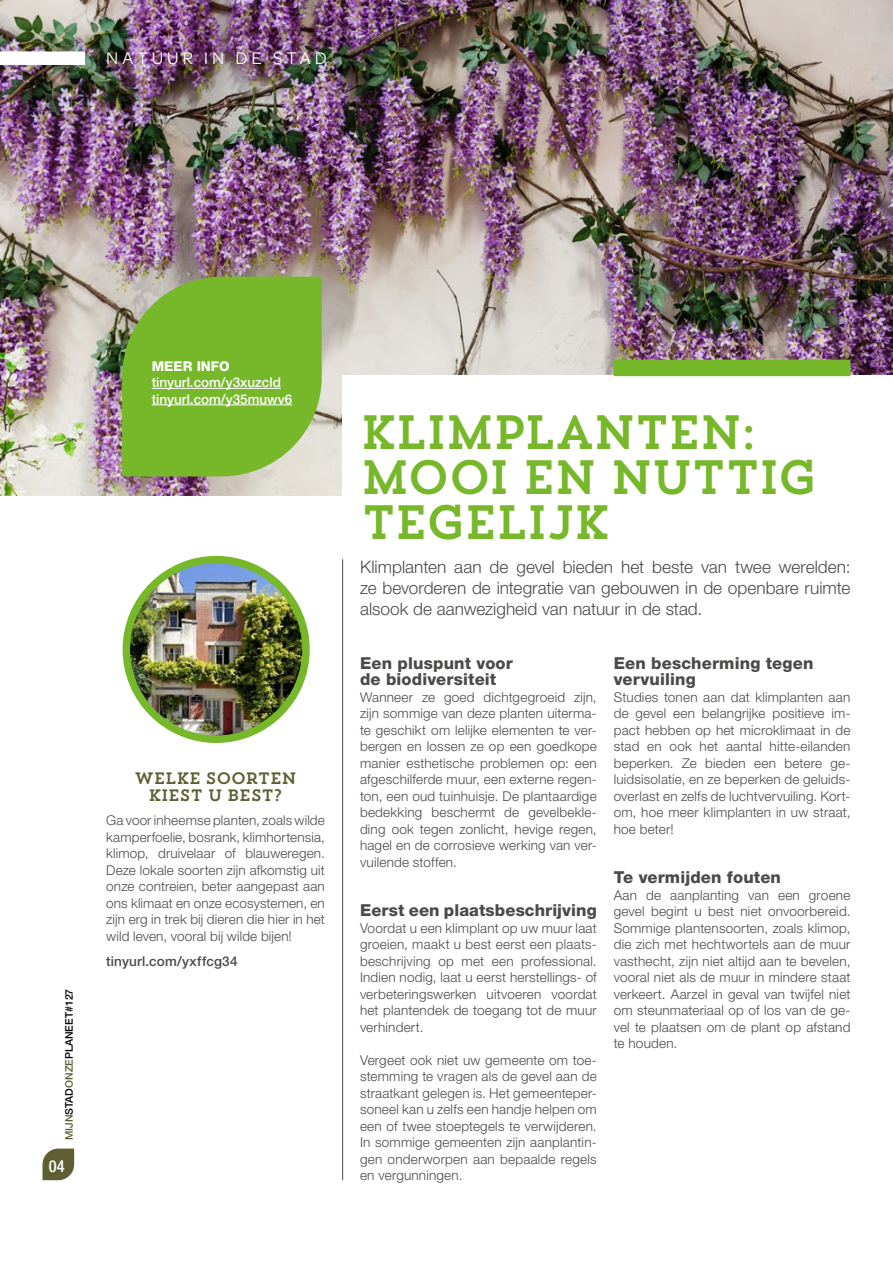
<style>
.page{position:relative;width:893px;height:1263px;background:#fff}
.page>*{position:absolute;margin:0;border:0;box-sizing:border-box;transform-origin:0 0}
.t1{font:48px/45px "Trend Slab One";letter-spacing:-.065em;color:#76b82a}
.t2{font:18px "Omnes";letter-spacing:.22em;color:#fff}
.t3{font:300 17.25px/21px "Helvetica Neue LT Std";color:#4a4a49;text-align:justify}
.t4{font:800 16.5px/16.5px "Helvetica Neue";letter-spacing:.01em;color:#4a4a49}
.t5{font:16.5px/16.5px "Trend Slab One";letter-spacing:-.05em;color:#5f5e32;text-align:center}
.t6{font:500 condensed 16.5px "Helvetica Neue";color:#fff}
.t7{font:300 13.5px/16.5px "Helvetica Neue LT Std";letter-spacing:.015em;color:#4a4a49;text-align:justify}
.t8{font:500 13.5px/16.5px "Helvetica Neue LT Std";color:#fff}
.t9{font:500 13.5px "Helvetica Neue LT Std";letter-spacing:.01em;color:#4a4a49}
.t10{font:800 13.5px "Helvetica Neue LT Std";color:#fff}
.t11{font:500 10.5px "Helvetica Neue LT Std";color:#000}
.s1{color:#5f5e32}
</style>
<div class="page">
<img style="left:0;top:0;width:893px;height:495px">
<div style="left:342px;top:375px;width:551px;height:380px;background:#fff"></div>
<svg style="left:43px;top:1148px;width:31px;height:32px"></svg>
<div style="left:0;top:51px;width:85px;height:14px;background:#fff"></div>
<hr style="left:342px;top:559px;width:1px;height:621px;background:#4a4a49">
<div style="left:614px;top:360px;width:236px;height:16px;background:#76b82a"></div>
<svg style="left:122px;top:277px;width:200px;height:199px;background:#7fb939"></svg>
<hr style="left:152px;top:388px;width:129px;height:1px;background:#fff">
<hr style="left:152px;top:404px;width:140px;height:1px;background:#fff">
<img style="left:126px;top:562px;width:180px;height:177px">
<div style="left:123px;top:556px;width:187px;height:187px;border:8px solid #76b82a;border-radius:50%"></div>
<h2 class="t2" style="left:106px;top:46px;width:222px">NATUUR IN DE STAD</h2>
<p class="t10" style="left:152px;top:358px;width:80px">MEER INFO</p>
<p class="t8" style="left:152px;top:374px;width:142px">tinyurl.com/y3xuzcld tinyurl.com/y35muwv6</p>
<p class="t11" style="left:63px;top:1140px;width:153px;rotate:-90deg"><span class="s1">MIJN</span>STAD<span class="s1">ONZE</span>PLANEET#127</p>
<p class="t6" style="left:49px;top:1156px;width:17px">04</p>
<p class="t5" style="left:134px;top:770px;width:164px">WELKE SOORTEN<br>KIEST U BEST?</p>
<p class="t7" style="left:106px;top:812px;width:220px">Ga voor inheemse planten, zoals wilde kamperfoelie, bosrank, klimhortensia, klimop, druivelaar of blauweregen.<br>Deze lokale soorten zijn afkomstig uit onze contreien, beter aangepast aan ons klimaat en onze ecosystemen, en zijn erg in trek bij dieren die hier in het wild leven, vooral bij wilde bijen!</p>
<p class="t9" style="left:106px;top:953px;width:133px">tinyurl.com/yxffcg34</p>
<h1 class="t1" style="left:360px;top:409px;width:460px">KLIMPLANTEN:<br>MOOI EN NUTTIG<br>TEGELIJK</h1>
<p class="t3" style="left:360px;top:556px;width:492px">Klimplanten aan de gevel bieden het beste van twee werelden: ze bevorderen de integratie van gebouwen in de openbare ruimte alsook de aanwezigheid van natuur in de stad.</p>
<p class="t4" style="left:360px;top:654px;width:154px">Een pluspunt voor de biodiversiteit</p>
<p class="t7" style="left:360px;top:688px;width:238px">Wanneer ze goed dichtgegroeid zijn, zijn sommige van deze planten uiterma&shy;te geschikt om lelijke elementen te ver&shy;bergen en lossen ze op een goedkope manier esthetische problemen op: een afgeschilferde muur, een externe regen&shy;ton, een oud tuinhuisje. De plantaardige bedekking beschermt de gevelbekle&shy;ding ook tegen zonlicht, hevige regen, hagel en de corrosieve werking van ver&shy;vuilende stoffen.</p>
<p class="t4" style="left:360px;top:902px;width:238px">Eerst een plaatsbeschrijving</p>
<p class="t7" style="left:360px;top:919px;width:238px">Voordat u een klimplant op uw muur laat groeien, maakt u best eerst een plaats&shy;beschrijving op met een professional.<br>Indien nodig, laat u eerst herstellings- of verbeteringswerken uitvoeren voordat het plantendek de toegang tot de muur verhindert.</p>
<p class="t7" style="left:360px;top:1051px;width:238px">Vergeet ook niet uw gemeente om toe&shy;stemming te vragen als de gevel aan de straatkant gelegen is. Het gemeenteper&shy;soneel kan u zelfs een handje helpen om een of twee stoeptegels te verwijderen.<br>In sommige gemeenten zijn aanplantin&shy;gen onderworpen aan bepaalde regels en vergunningen.</p>
<p class="t4" style="left:614px;top:654px;width:201px">Een bescherming tegen vervuiling</p>
<p class="t7" style="left:614px;top:688px;width:238px">Studies tonen aan dat klimplanten aan de gevel een belangrijke positieve im&shy;pact hebben op het microklimaat in de stad en ook het aantal hitte-eilanden beperken. Ze bieden een betere ge&shy;luidsisolatie, en ze beperken de geluids&shy;overlast en zelfs de luchtvervuiling. Kort&shy;om, hoe meer klimplanten in uw straat, hoe beter!</p>
<p class="t4" style="left:614px;top:869px;width:169px">Te vermijden fouten</p>
<p class="t7" style="left:614px;top:886px;width:238px">Aan de aanplanting van een groene gevel begint u best niet onvoorbereid.<br>Sommige plantensoorten, zoals klimop, die zich met hechtwortels aan de muur vasthecht, zijn niet altijd aan te bevelen, vooral niet als de muur in mindere staat verkeert. Aarzel in geval van twijfel niet om steunmateriaal op of los van de ge&shy;vel te plaatsen om de plant op afstand te houden.</p>
</div>
